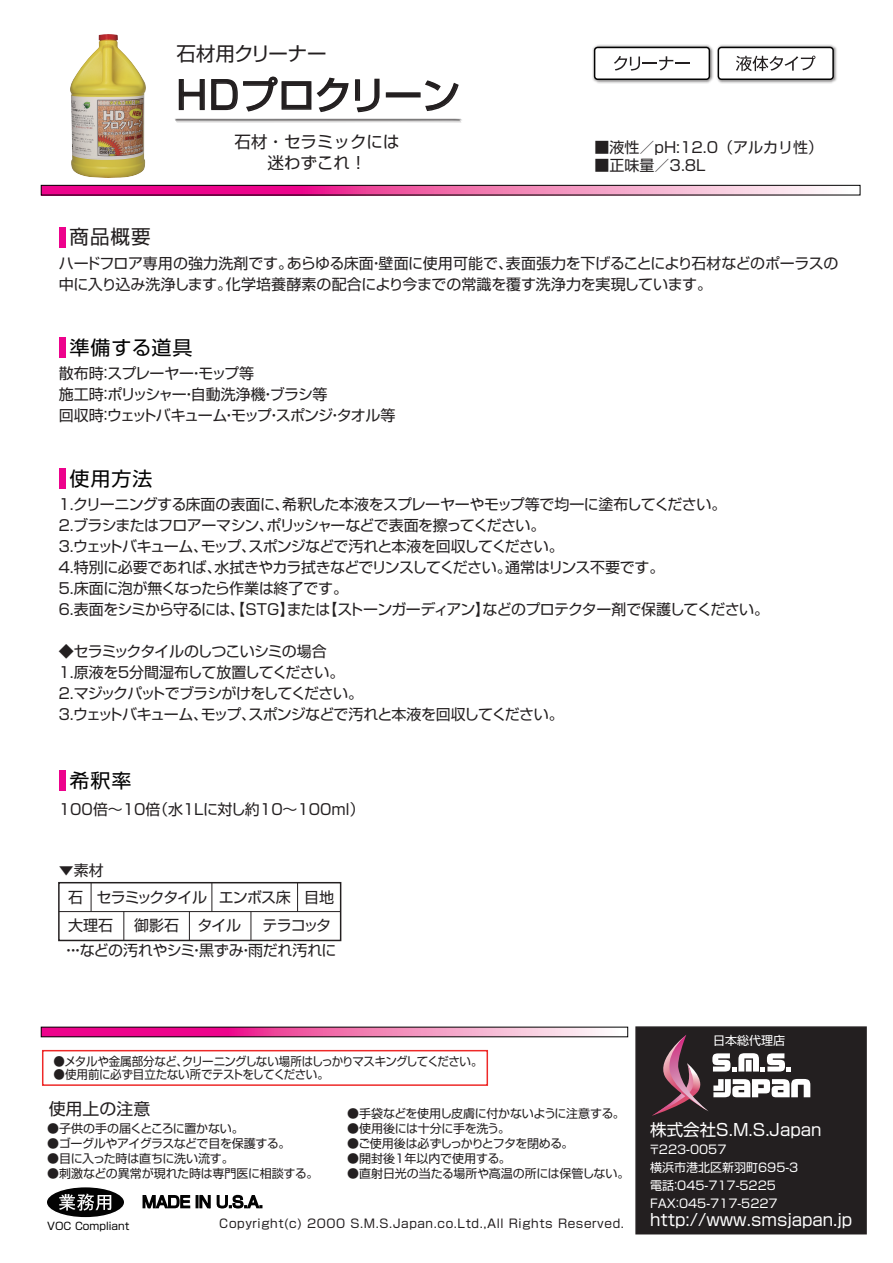
<style>
.page{position:relative;width:893px;height:1263px;background:#fff}
.page>*{position:absolute;margin:0;border:0;box-sizing:border-box;transform-origin:0 0}
.t1{font:37.5px "Shin Go Pro";letter-spacing:.005em;color:#231f20}
.t2{font:19.5px "Shin Go Pro";letter-spacing:.05em;color:#030303}
.t3{font:19.5px "Shin Go Pro";letter-spacing:-.005em;color:#231f20}
.t4{font:16.5px "Shin Go Pro";color:#fff}
.t5{font:16.5px/21px "Shin Go Pro";color:#231f20;text-align:center}
.t6{font:15px/21px "Shin Go Pro";letter-spacing:-.045em;color:#231f20}
.t7{font:15px/21px "Shin Go Pro";letter-spacing:-.02em;color:#231f20}
.t8{font:15px "Shin Go Pro";color:#231f20}
.t9{font:12.15px "Shin Go Pro";letter-spacing:-.04em;color:#231f20;scale:.95 1}
.t10{font:12px "Shin Go Pro";letter-spacing:-.01em;color:#231f20}
.t11{font:12px/18px "Shin Go Pro";color:#fff}
.t12{font:12px "Shin Go Pro";letter-spacing:.05em;color:#231f20}
.t13{font:12px "Shin Go Pro";letter-spacing:-.03em;color:#231f20}
.t14{font:12px "Shin Go Pro";letter-spacing:-.035em;color:#231f20}
.t15{font:12px "Shin Go Pro";letter-spacing:-.055em;color:#231f20}
.t16{font:10.5px "Shin Go Pro";color:#030303}
</style>
<div class="page">
<div style="left:635px;top:1026px;width:232px;height:208px;background:#231f20;border:2px solid #231f20"></div>
<svg style="left:142px;top:1194px;width:120px;height:15px"></svg>
<svg style="left:46px;top:1186px;width:79px;height:32px"></svg>
<div style="left:45px;top:1186px;width:80px;height:32px;border:2px solid #fff;border-radius:50%"></div>
<svg style="left:59px;top:1194px;width:52px;height:16px"></svg>
<svg style="left:652px;top:1035px;width:158px;height:81px"></svg>
<svg style="left:43px;top:1029px;width:559px;height:6px;background:#f162ae"></svg>
<svg style="left:43px;top:187px;width:781px;height:6px;background:#f162ae"></svg>
<div style="left:41px;top:185px;width:819px;height:10px;border:1px solid #030303"></div>
<div style="left:42px;top:1050px;width:446px;height:36px;border:2px solid #ee2928"></div>
<svg style="left:178px;top:76px;width:202px;height:37px"></svg>
<div style="left:386px;top:92px;width:35px;height:5px;border:2px solid #231f20"></div>
<svg style="left:425px;top:80px;width:34px;height:31px"></svg>
<div style="left:59px;top:227px;width:6px;height:20px;background:#ed028c"></div>
<div style="left:59px;top:771px;width:6px;height:20px;background:#ed028c"></div>
<div style="left:59px;top:469px;width:6px;height:20px;background:#ed028c"></div>
<img style="left:592px;top:44px;width:245px;height:40px">
<div style="left:718px;top:47px;width:115px;height:32px;background:#fff;border-radius:3px"></div>
<div style="left:718px;top:47px;width:116px;height:33px;border:2px solid #030303;border-radius:3px"></div>
<svg style="left:736px;top:56px;width:79px;height:15px"></svg>
<svg style="left:175px;top:119px;width:287px;height:3px"></svg>
<img style="left:71px;top:35px;width:75px;height:143px">
<div style="left:595px;top:47px;width:114px;height:32px;background:#fff;border-radius:3px"></div>
<div style="left:594px;top:47px;width:116px;height:33px;border:2px solid #030303;border-radius:3px"></div>
<svg style="left:614px;top:56px;width:76px;height:15px"></svg>
<svg style="left:58px;top:882px;width:284px;height:60px"></svg>
<div style="left:59px;top:338px;width:6px;height:20px;background:#ed028c"></div>
<h2 class="t3" style="left:176px;top:38px;width:152px">石材用クリーナー</h2>
<h2 class="t3" style="left:70px;top:221px;width:82px">商品概要</h2>
<h1 class="t1" style="left:176px;top:64px;width:285px">HDプロクリーン</h1>
<p class="t5" style="left:235px;top:129px;width:166px">石材・セラミックには迷わずこれ！</p>
<p class="t8" style="left:595px;top:135px;width:230px">■液性／pH:12.0（アルカリ性）</p>
<p class="t6" style="left:595px;top:153px;width:113px">■正味量／3.8L</p>
<p class="t7" style="left:59px;top:251px;width:781px">ハードフロア専用の強力洗剤です。あらゆる床面・壁面に使用可能で、表面張力を下げることにより石材などのポーラスの中に入り込み洗浄します。化学培養酵素の配合により今までの常識を覆す洗浄力を実現しています。</p>
<h2 class="t2" style="left:70px;top:331px;width:124px">準備する道具</h2>
<p class="t6" style="left:59px;top:361px;width:338px">散布時：スプレーヤー・モップ等<br>施工時：ポリッシャー・自動洗浄機・ブラシ等<br>回収時：ウェットバキューム・モップ・スポンジ・タオル等</p>
<h2 class="t2" style="left:70px;top:462px;width:85px">使用方法</h2>
<p class="t6" style="left:57px;top:492px;width:714px">１.クリーニングする床面の表面に、希釈した本液をスプレーヤーやモップ等で均一に塗布してください。<br>２.ブラシまたはフロアーマシン、ポリッシャーなどで表面を擦ってください。<br>３.ウェットバキューム、モップ、スポンジなどで汚れと本液を回収してください。<br>４.特別に必要であれば、水拭きやカラ拭きなどでリンスしてください。通常はリンス不要です。<br>５.床面に泡が無くなったら作業は終了です。<br>６.表面をシミから守るには、【STG】または【ストーンガーディアン】などのプロテクター剤で保護してください。</p>
<p class="t6" style="left:57px;top:639px;width:508px">◆セラミックタイルのしつこいシミの場合<br>１．原液を５分間湿布して放置してください。<br>２．マジックパットでブラシがけをしてください。<br>３．ウェットバキューム、モップ、スポンジなどで汚れと本液を回収してください。</p>
<h2 class="t2" style="left:70px;top:764px;width:64px">希釈率</h2>
<p class="t8" style="left:59px;top:797px;width:307px">100倍～10倍（水１Lに対し約10～100ｍｌ）</p>
<p class="t6" style="left:59px;top:858px;width:46px">▼素材</p>
<p class="t6" style="left:197px;top:881px;width:95px;line-height:28.5px;text-indent:21px">エンボス床タイル</p>
<p class="t6" style="left:304px;top:885px;width:31px">目地</p>
<p class="t6" style="left:68px;top:881px;width:141px;line-height:28.5px">石 セラミックタイル大理石</p>
<p class="t6" style="left:134px;top:913px;width:46px">御影石</p>
<p class="t6" style="left:263px;top:913px;width:70px">テラコッタ</p>
<p class="t7" style="left:61px;top:938px;width:277px">・・・などの汚れやシミ・黒ずみ・雨だれ汚れに</p>
<p class="t9" style="left:54px;top:1051px;width:453px">●メタルや金属部分など、クリーニングしない場所はしっかりマスキングしてください。</p>
<p class="t9" style="left:54px;top:1064px;width:291px">●使用前に必ず目立たない所でテストをしてください。</p>
<p class="t5" style="left:49px;top:1096px;width:103px">使用上の注意</p>
<p class="t10" style="left:47px;top:1118px;width:198px">●子供の手の届くところに置かない。</p>
<p class="t14" style="left:47px;top:1133px;width:245px">●ゴーグルやアイグラスなどで目を保護する。</p>
<p class="t10" style="left:47px;top:1148px;width:188px">●目に入った時は直ちに洗い流す。</p>
<p class="t10" style="left:47px;top:1163px;width:273px">●刺激などの異常が現れた時は専門医に相談する。</p>
<p class="t13" style="left:347px;top:1103px;width:279px">●手袋などを使用し皮膚に付かないように注意する。</p>
<p class="t13" style="left:347px;top:1118px;width:164px">●使用後には十分に手を洗う。</p>
<p class="t15" style="left:347px;top:1133px;width:228px">●ご使用後は必ずしっかりとフタを閉める。</p>
<p class="t10" style="left:347px;top:1148px;width:165px">●開封後1年以内で使用する。</p>
<p class="t10" style="left:347px;top:1163px;width:284px">●直射日光の当たる場所や高温の所には保管しない。</p>
<p class="t16" style="left:47px;top:1217px;width:84px">VOC Compliant</p>
<p class="t12" style="left:219px;top:1214px;width:406px">Copyright(c) 2000 S.M.S.Japan.co.Ltd.,All Rights Reserved.</p>
<p class="t11" style="left:713px;top:1030px;width:73px">日本総代理店</p>
<p class="t4" style="left:650px;top:1116px;width:173px">株式会社S.M.S.Japan</p>
<p class="t11" style="left:649px;top:1139px;width:151px">〒223-0057<br>横浜市港北区新羽町695-3電話：045-717-5225<br>FAX：045-717-5227</p>
<p class="t4" style="left:650px;top:1206px;width:203px">http://www.smsjapan.jp</p>
</div>
